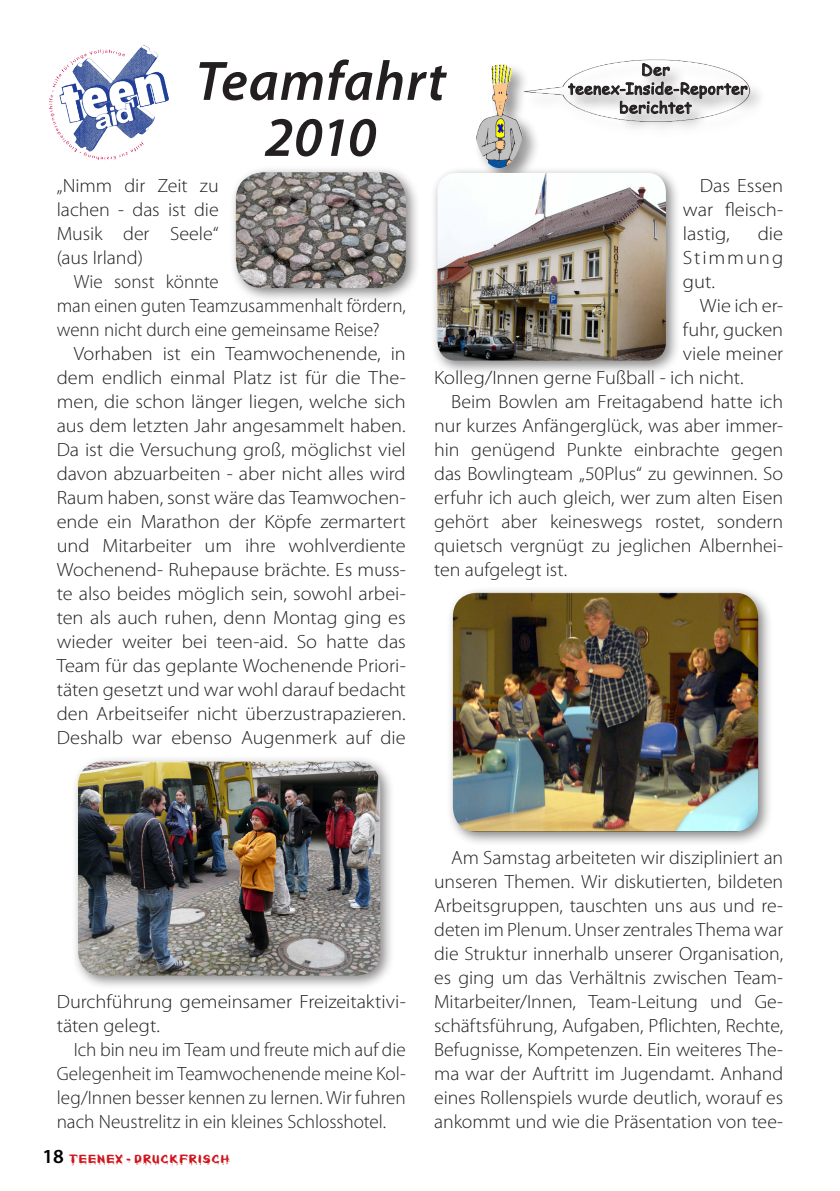
<style>
.page{position:relative;width:840px;height:1191px;background:#fff}
.page>*{position:absolute;margin:0;border:0;box-sizing:border-box;transform-origin:0 0}
.t1{font:italic 600 56px/56px "Myriad Pro";letter-spacing:.015em;color:#231f20;text-align:center}
.t2{font:300 19.2px/24px "Myriad Pro";letter-spacing:-.005em;color:#231f20;text-align:justify;scale:1.06 1}
.t3{font:300 19.2px/24px "Myriad Pro";letter-spacing:-.005em;color:#231f20;text-align:justify}
.t4{font:300 19.2px/24px "Myriad Pro";letter-spacing:-.005em;color:#231f20;text-align:justify;scale:1.04 1}
.t5{font:300 19.2px/24px "Myriad Pro";letter-spacing:-.005em;color:#231f20;text-align:justify;scale:1.07 1}
.t6{font:15.4px/19px "Comic Sans MS";letter-spacing:.025em;color:#231f20;text-align:center}
.t7{font:12px "Mephisto";letter-spacing:.07em;color:#cf151d;scale:1.5 1}
.s1{font-family:"Myriad Pro";font-weight:600;font-size:20px;color:#000}
</style>
<div class="page">
<div style="left:472px;top:61px;width:81px;height:135px;background:#231f20;opacity:.5"></div>
<img style="left:473px;top:63px;width:51px;height:103px">
<div style="left:519px;top:57px;width:263px;height:95px;background:#231f20;opacity:.5"></div>
<img style="left:520px;top:59px;width:231px;height:64px">
<div style="left:565px;top:60px;width:236px;height:101px;background:#fff"></div>
<svg style="left:567px;top:63px;width:180px;height:63px"></svg>
<div style="left:430px;top:166px;width:259px;height:219px;background:#231f20;opacity:.55"></div>
<img style="left:437px;top:173px;width:228px;height:187px">
<div style="left:445px;top:585px;width:335px;height:270px;background:#231f20;opacity:.55"></div>
<div style="left:452px;top:592px;width:305px;height:239px;background:#231f20;opacity:.75"></div>
<img style="left:49px;top:45px;width:120px;height:116px">
<div style="left:71px;top:754px;width:332px;height:245px;background:#231f20;opacity:.55"></div>
<img style="left:78px;top:761px;width:302px;height:214px">
<div style="left:229px;top:165px;width:200px;height:147px;background:#231f20;opacity:.55"></div>
<img style="left:236px;top:172px;width:169px;height:116px">
<h1 class="t1" style="left:195px;top:52px;width:251px">Teamfahrt<br>2010</h1>
<p class="t6" style="left:567px;top:60px;width:181px">Der teenex-Inside-Reporter berichtet</p>
<p class="t4" style="left:57px;top:174px;width:157px">„Nimm dir Zeit zu lachen - das ist die Musik der Seele“ (aus Irland)</p>
<p class="t3" style="left:57px;top:270px;width:350px;text-align:left;text-indent:17px">Wie sonst könnte<br>man einen guten Teamzusammenhalt fördern, wenn nicht durch eine gemeinsame Reise?</p>
<p class="t2" style="left:57px;top:342px;width:330px;text-indent:17px">Vorhaben ist ein Teamwochenende, in dem endlich einmal Platz ist für die The&shy;men, die schon länger liegen, welche sich aus dem letzten Jahr angesammelt haben.<br>Da ist die Versuchung groß, möglichst viel davon abzuarbeiten - aber nicht alles wird Raum haben, sonst wäre das Teamwochen&shy;ende ein Marathon der Köpfe zermartert und Mitarbeiter um ihre wohlverdiente Wochenend- Ruhepause brächte. Es muss&shy;te also beides möglich sein, sowohl arbei&shy;ten als auch ruhen, denn Montag ging es wieder weiter bei teen-aid. So hatte das Team für das geplante Wochenende Priori&shy;täten gesetzt und war wohl darauf bedacht den Arbeitseifer nicht überzustrapazieren.<br>Deshalb war ebenso Augenmerk auf die</p>
<p class="t5" style="left:682px;top:174px;width:95px;text-indent:17px">Das Essen war fleisch&shy;lastig,</p>
<p class="t5" style="left:682px;top:222px;width:95px;text-indent:75px">die Stimmung gut.</p>
<p class="t2" style="left:699px;top:294px;width:80px">Wie ich er-</p>
<p class="t2" style="left:682px;top:318px;width:96px">fuhr, gucken</p>
<p class="t2" style="left:682px;top:342px;width:96px">viele meiner</p>
<p class="t2" style="left:434px;top:366px;width:293px">Kolleg/Innen gerne Fußball - ich nicht.</p>
<p class="t4" style="left:451px;top:390px;width:320px">Beim Bowlen am Freitagabend hatte ich</p>
<p class="t4" style="left:434px;top:414px;width:337px">nur kurzes Anfängerglück, was aber immer-</p>
<p class="t4" style="left:434px;top:438px;width:337px">hin genügend Punkte einbrachte gegen</p>
<p class="t4" style="left:434px;top:462px;width:337px">das Bowlingteam „50Plus“ zu gewinnen. So</p>
<p class="t4" style="left:434px;top:486px;width:337px">erfuhr ich auch gleich, wer zum alten Eisen</p>
<p class="t4" style="left:434px;top:510px;width:337px">gehört aber keineswegs rostet, sondern</p>
<p class="t4" style="left:434px;top:534px;width:337px">quietsch vergnügt zu jeglichen Albernhei-</p>
<p class="t4" style="left:434px;top:558px;width:129px">ten aufgelegt ist.</p>
<p class="t2" style="left:57px;top:990px;width:330px">Durchführung gemeinsamer Freizeitaktivi&shy;täten gelegt.</p>
<p class="t3" style="left:57px;top:1038px;width:350px;text-indent:17px">Ich bin neu im Team und freute mich auf die Gelegenheit im Teamwochenende meine Kol&shy;leg/Innen besser kennen zu lernen. Wir fuhren nach Neustrelitz in ein kleines Schlosshotel.</p>
<p class="t7" style="left:43px;top:1152px;width:125px"><span class="s1">18</span> TEENEX - DRUCKFRISCH</p>
<p class="t3" style="left:434px;top:846px;width:350px;text-indent:17px">Am Samstag arbeiteten wir diszipliniert an unseren Themen. Wir diskutierten, bildeten Arbeitsgruppen, tauschten uns aus und re&shy;deten im Plenum. Unser zentrales Thema war die Struktur innerhalb unserer Organisation, es ging um das Verhältnis zwischen Team-Mitarbeiter/Innen, Team-Leitung und Ge&shy;schäftsführung, Aufgaben, Pflichten, Rechte, Befugnisse, Kompetenzen. Ein weiteres The&shy;ma war der Auftritt im Jugendamt. Anhand eines Rollenspiels wurde deutlich, worauf es ankommt und wie die Präsentation von tee-</p>
</div>
